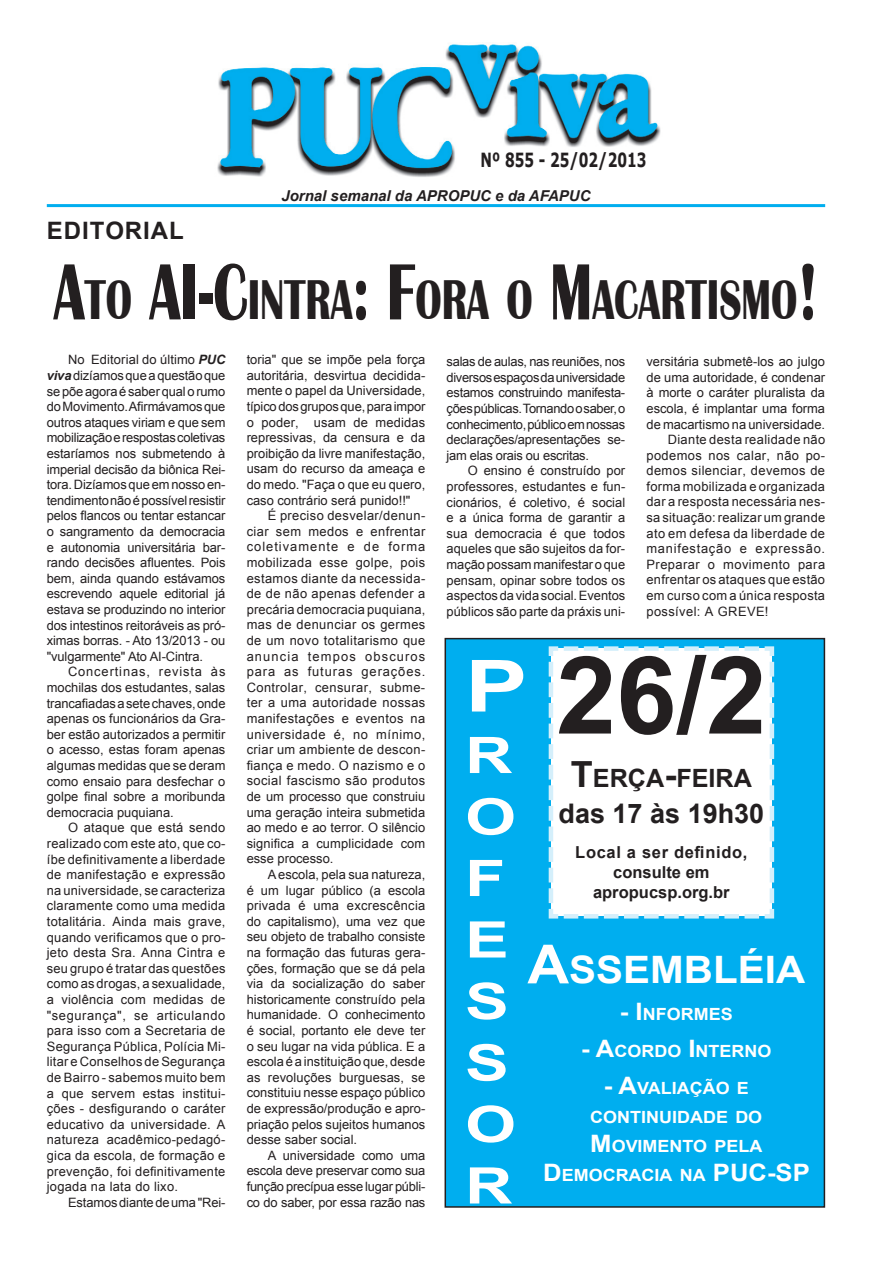
<style>
.page{position:relative;width:872px;height:1263px;background:#fff}
.page>*{position:absolute;margin:0;border:0;box-sizing:border-box;transform-origin:0 0}
.t1{font:700 108px "Arial";color:#231f20}
.t2{font:700 72px "Arial";color:#fff;scale:1.3 1}
.t3{font:700 57.75px "Britannic";color:#231f20;scale:.7 1}
.t4{font:700 50.4px/61.5px "Arial";color:#fff;scale:1.3 1}
.t5{font:700 37.8px "Arial";color:#fff;scale:1.07 1}
.t6{font:700 27px "Arial";color:#231f20}
.t7{font:700 25.2px "Arial";color:#231f20}
.t8{font:700 24px "Arial";letter-spacing:.04em;color:#231f20}
.t9{font:700 19.5px "Verdana";color:#231f20;scale:.7 1}
.t10{font:700 16.8px/28.8px "Arial";color:#fff;text-align:center;scale:1.07 1}
.t11{font:700 16.5px/19.8px "Arial";color:#231f20;text-align:center}
.t12{font:italic 700 15px "Arial";color:#231f20}
.t13{font:12.9px/15.6px "Arial";color:#231f20;text-align:justify}
.t14{font:12.9px "Arial";letter-spacing:.03em;color:#231f20}
.t15{font:12.9px "Arial";letter-spacing:.025em;color:#231f20}
.t16{font:12.9px "Arial";letter-spacing:.02em;color:#231f20}
.t17{font:12.9px "Arial";letter-spacing:.055em;color:#231f20}
.t18{font:12.9px "Arial";letter-spacing:.035em;color:#231f20}
.s1{font-size:82.5px}
.s2{font-weight:700;font-style:italic}
.s3{font-size:36px}
.s4{font-size:54px}
.s5{font-size:24px}
</style>
<div class="page">
<img style="left:217px;top:44px;width:444px;height:133px">
<hr style="left:47px;top:204px;width:778px;height:3px;background:#00aeef">
<div style="left:445px;top:639px;width:379px;height:568px;background:#00aeef"></div>
<div style="left:444px;top:638px;width:381px;height:570px;border:2px solid #231f20"></div>
<svg style="left:548px;top:646px;width:227px;height:273px;background:#f7fcfe"></svg>
<h3 class="t9" style="left:480px;top:146px;width:238px">Nº 855 - 25/02/2013</h3>
<h3 class="t8" style="left:47px;top:214px;width:139px">EDITORIAL</h3>
<p class="t12" style="left:281px;top:186px;width:310px">Jornal semanal da APROPUC e da AFAPUC</p>
<h3 class="t3" style="left:54px;top:268px;width:1094px"><span class="s1">A</span>TO <span class="s1">AI-C</span>INTRA<span class="s1">: F</span>ORA O <span class="s1">M</span>ACARTISMO<span class="s1">!</span></h3>
<p class="t13" style="left:47px;top:352px;width:180px;text-indent:21px">No Editorial do último <span class="s2">PUC viva</span> dizíamos que a questão que se põe agora é saber qual o rumo do Movimento. Afirmávamos que outros ataques viriam e que sem mobilização e respostas coletivas estaríamos nos submetendo à imperial decisão da biônica Rei&shy;tora. Dizíamos que em nosso en&shy;tendimento não é possível resistir pelos flancos ou tentar estancar o sangramento da democracia e autonomia universitária bar&shy;rando decisões afluentes. Pois bem, ainda quando estávamos escrevendo aquele editorial já estava se produzindo no interior dos intestinos reitoráveis as pró&shy;ximas borras. - Ato 13/2013 - ou "vulgarmente" Ato AI-Cintra.</p>
<p class="t13" style="left:47px;top:664px;width:180px;text-indent:21px">Concertinas, revista às mochilas dos estudantes, salas trancafiadas a sete chaves, onde apenas os funcionários da Gra&shy;ber estão autorizados a permitir o acesso, estas foram apenas algumas medidas que se deram como ensaio para desfechar o golpe final sobre a moribunda democracia puquiana.</p>
<p class="t13" style="left:47px;top:820px;width:180px;text-indent:21px">O ataque que está sendo realizado com este ato, que co&shy;íbe definitivamente a liberdade de manifestação e expressão na universidade, se caracteriza claramente como uma medida totalitária. Ainda mais grave, quando verificamos que o pro&shy;jeto desta Sra. Anna Cintra e seu grupo é tratar das questões como as drogas, a sexualidade, a violência com medidas de "segurança", se articulando para isso com a Secretaria de Segurança Pública, Polícia Mi&shy;litar e Conselhos de Segurança de Bairro - sabemos muito bem a que servem estas institui&shy;ções - desfigurando o caráter educativo da universidade. A natureza acadêmico-pedagó&shy;gica da escola, de formação e prevenção, foi definitivamente jogada na lata do lixo.</p>
<p class="t13" style="left:68px;top:1194px;width:159px">Estamos diante de uma "Rei-</p>
<p class="t13" style="left:247px;top:352px;width:180px">toria" que se impõe pela força autoritária, desvirtua decidida&shy;mente o papel da Universidade, típico dos grupos que, para impor o poder, usam de medidas repressivas, da censura e da proibição da livre manifestação, usam do recurso da ameaça e do medo. "Faça o que eu quero, caso contrário será punido!!"</p>
<p class="t13" style="left:247px;top:508px;width:180px;text-indent:21px">É preciso desvelar/denun&shy;ciar sem medos e enfrentar coletivamente e de forma mobilizada esse golpe, pois estamos diante da necessida&shy;de de não apenas defender a precária democracia puquiana, mas de denunciar os germes de um novo totalitarismo que anuncia tempos obscuros para as futuras gerações.<br>Controlar, censurar, subme&shy;ter a uma autoridade nossas manifestações e eventos na universidade é, no mínimo, criar um ambiente de descon&shy;fiança e medo. O nazismo e o social fascismo são produtos de um processo que construiu uma geração inteira submetida ao medo e ao terror. O silêncio significa a cumplicidade com esse processo.</p>
<p class="t13" style="left:247px;top:867px;width:180px;text-indent:21px">A escola, pela sua natureza, é um lugar público (a escola privada é uma excrescência do capitalismo), uma vez que seu objeto de trabalho consiste na formação das futuras gera&shy;ções, formação que se dá pela via da socialização do saber historicamente construído pela humanidade. O conhecimento é social, portanto ele deve ter o seu lugar na vida pública. E a escola é a instituição que, desde as revoluções burguesas, se constituiu nesse espaço público de expressão/produção e apro&shy;priação pelos sujeitos humanos desse saber social.</p>
<p class="t13" style="left:247px;top:1147px;width:180px;text-indent:21px">A universidade como uma escola deve preservar como sua função precípua esse lugar públi&shy;co do saber, por essa razão nas</p>
<p class="t13" style="left:446px;top:354px;width:180px">salas de aulas, nas reuniões, nos diversos espaços da universidade estamos construindo manifesta&shy;ções públicas. Tornando o saber, o conhecimento, público em nossas declarações/apresentações se&shy;jam elas orais ou escritas.</p>
<p class="t13" style="left:446px;top:463px;width:180px;text-indent:21px">O ensino é construído por professores, estudantes e fun&shy;cionários, é coletivo, é social e a única forma de garantir a sua democracia é que todos aqueles que são sujeitos da for&shy;mação possam manifestar o que pensam, opinar sobre todos os aspectos da vida social. Eventos públicos são parte da práxis uni-</p>
<p class="t13" style="left:646px;top:354px;width:180px">versitária submetê-los ao julgo</p>
<p class="t13" style="left:646px;top:369px;width:180px">de uma autoridade, é condenar</p>
<p class="t13" style="left:646px;top:385px;width:180px">à morte o caráter pluralista da</p>
<p class="t13" style="left:646px;top:401px;width:180px">escola, é implantar uma forma</p>
<p class="t13" style="left:646px;top:416px;width:180px">de macartismo na universidade.</p>
<p class="t15" style="left:667px;top:431px;width:159px">Diante desta realidade não</p>
<p class="t14" style="left:646px;top:447px;width:180px">podemos nos calar, não po-</p>
<p class="t14" style="left:646px;top:462px;width:180px">demos silenciar, devemos de</p>
<p class="t16" style="left:646px;top:478px;width:180px">forma mobilizada e organizada</p>
<p class="t15" style="left:646px;top:493px;width:180px">dar a resposta necessária nes-</p>
<p class="t13" style="left:646px;top:510px;width:180px">sa situação: realizar um grande</p>
<p class="t14" style="left:646px;top:525px;width:180px">ato em defesa da liberdade de</p>
<p class="t17" style="left:646px;top:540px;width:180px">manifestação e expressão.</p>
<p class="t18" style="left:646px;top:556px;width:180px">Preparar o movimento para</p>
<p class="t16" style="left:646px;top:571px;width:180px">enfrentar os ataques que estão</p>
<p class="t15" style="left:646px;top:587px;width:180px">em curso com a única resposta</p>
<p class="t14" style="left:646px;top:603px;width:124px">possível: A GREVE!</p>
<h1 class="t1" style="left:556px;top:624px;width:212px">26/2</h1>
<h3 class="t7" style="left:571px;top:762px;width:182px"><span class="s3">T</span>ERÇA<span class="s3">-</span>FEIRA</h3>
<h3 class="t6" style="left:558px;top:796px;width:207px">das 17 às 19h30</h3>
<p class="t11" style="left:575px;top:843px;width:174px">Local a ser definido, consulte em apropucsp.org.br</p>
<h2 class="t2" style="left:465px;top:638px;width:50px">P</h2>
<h3 class="t4" style="left:465px;top:726px;width:41px">R<br>O<br>F<br>E<br>S<br>S<br>O<br>R</h3>
<h3 class="t5" style="left:527px;top:945px;width:261px"><span class="s4">A</span>SSEMBLÉIA</h3>
<h3 class="t10" style="left:620px;top:1000px;width:107px"><span class="s5">- I</span> NFORMES</h3>
<h3 class="t10" style="left:581px;top:1037px;width:179px"><span class="s5">- A</span>CORDO <span class="s5">I</span> NTERNO</h3>
<h3 class="t10" style="left:543px;top:1074px;width:251px"><span class="s5">- A</span>VALIAÇÃO E<br>CONTINUIDADE DO<br><span class="s5">M</span>OVIMENTO PELA<br><span class="s5">D</span> EMOCRACIA NA <span class="s5">PUC-SP</span></h3>
</div>
